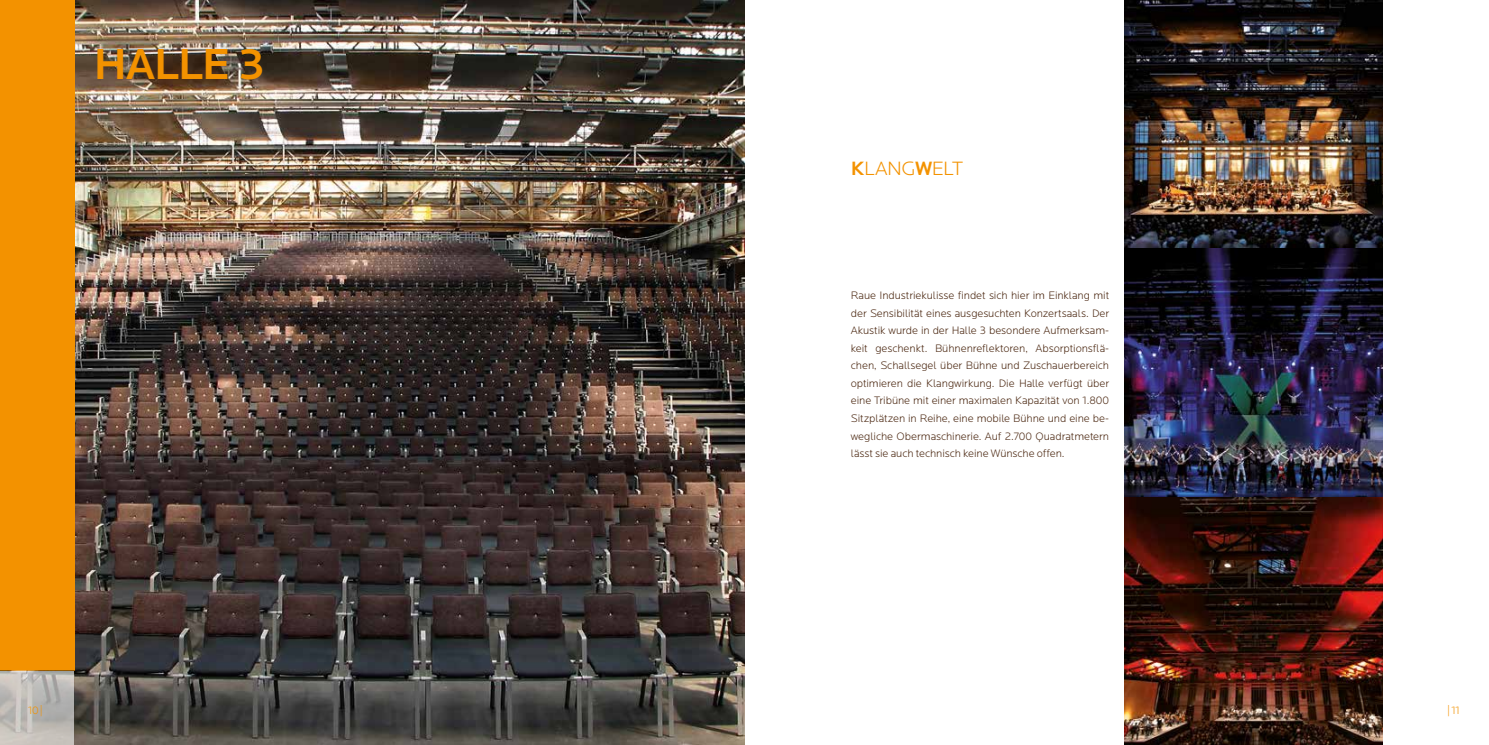
<style>
.page{position:relative;width:1489px;height:745px;background:#fff}
.page>*{position:absolute;margin:0;border:0;box-sizing:border-box;transform-origin:0 0}
.t1{font:500 45px "Locator";letter-spacing:-.035em;color:#f39200}
.t2{font:300 20px "Locator";letter-spacing:-.02em;color:#f39200}
.t3{font:300 11.25px/17.5px "Locator";letter-spacing:-.01em;color:#4e2b15;text-align:justify}
.t4{font:300 11.25px "Locator";color:#f39200}
.s1{font-weight:500}
</style>
<div class="page">
<img style="left:74px;top:0;width:670px;height:744px">
<img style="left:1124px;top:0;width:258px;height:744px">
<div style="left:0;top:0;width:74px;height:670px;background:#f39200"></div>
<img style="left:0;top:670px;width:74px;height:74px">
<h1 class="t1" style="left:94px;top:38px;width:172px">HALLE 3</h1>
<h2 class="t2" style="left:850px;top:157px;width:114px"><span class="s1">K</span>LANG<span class="s1">W</span>ELT</h2>
<p class="t3" style="left:850px;top:287px;width:260px">Raue Industriekulisse findet sich hier im Einklang mit der Sensibilität eines ausgesuchten Konzertsaals. Der Akustik wurde in der Halle 3 besondere Aufmerksam&shy;keit geschenkt. Bühnenreflektoren, Absorptionsflä&shy;chen, Schallsegel über Bühne und Zuschauerbereich optimieren die Klangwirkung. Die Halle verfügt über eine Tribüne mit einer maximalen Kapazität von 1.800<br>Sitzplätzen in Reihe, eine mobile Bühne und eine be&shy;wegliche Obermaschinerie. Auf 2.700 Quadratmetern lässt sie auch technisch keine Wünsche offen.</p>
<p class="t4" style="left:28px;top:703px;width:16px">10|</p>
<p class="t4" style="left:1447px;top:703px;width:14px">|11</p>
</div>
